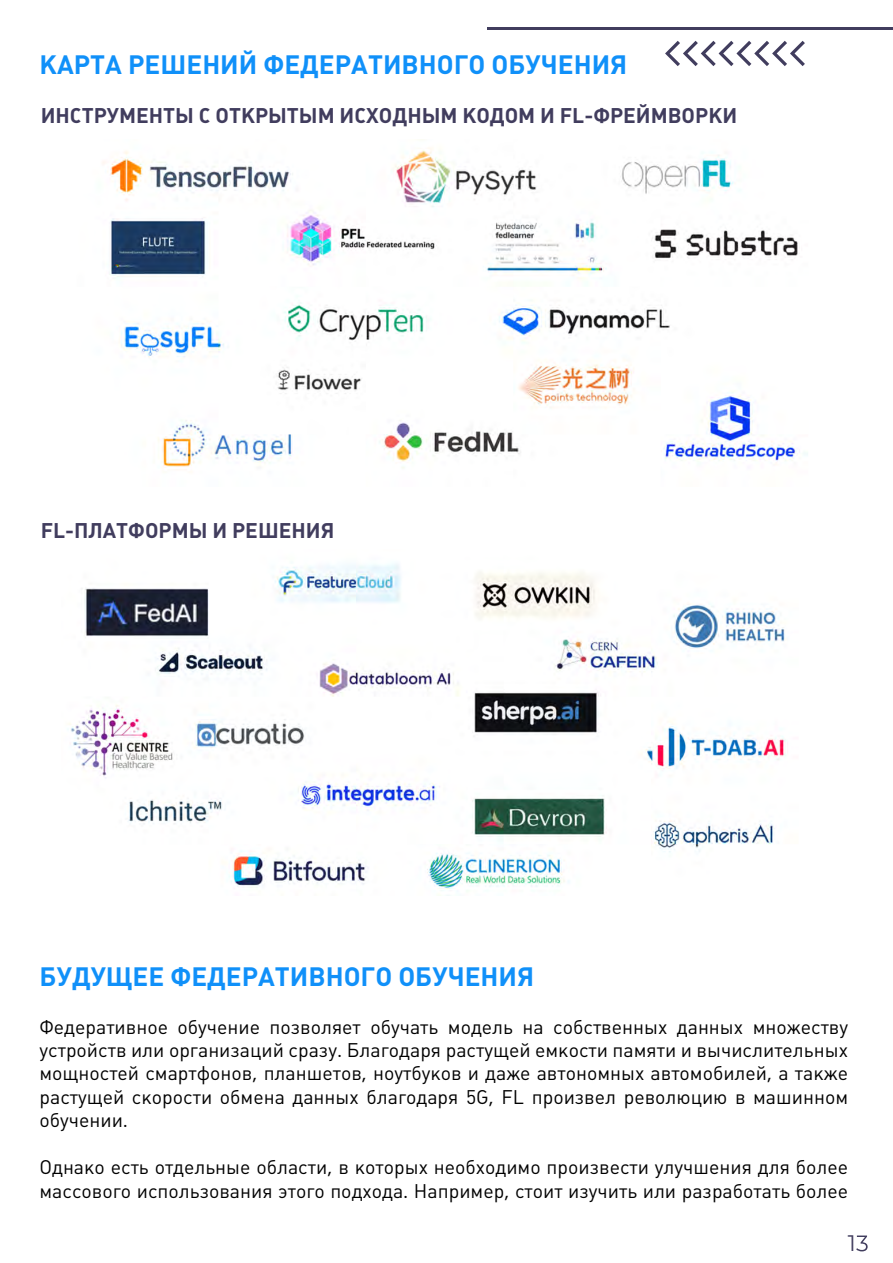
<style>
.page{position:relative;width:893px;height:1263px;background:#fff}
.page>*{position:absolute;margin:0;border:0;box-sizing:border-box;transform-origin:0 0}
.t1{font:700 26.25px "Plumb";color:#1090f9}
.t2{font:22.5px "Montserrat";color:#413d5e}
.t3{font:700 21px "Plumb";color:#413d5e}
.t4{font:19.5px/23.4px "Plumb";color:#000;text-align:justify}
</style>
<div class="page">
<svg style="left:856px;top:1235px;width:12px;height:16px"></svg>
<hr style="left:487px;top:27px;width:406px;height:3px;background:#413d5e">
<svg style="left:665px;top:41px;width:140px;height:25px"></svg>
<img style="left:68px;top:563px;width:718px;height:328px">
<img style="left:102px;top:148px;width:706px;height:322px">
<h1 class="t1" style="left:40px;top:50px;width:589px">КАРТА РЕШЕНИЙ ФЕДЕРАТИВНОГО ОБУЧЕНИЯ</h1>
<p class="t3" style="left:41px;top:103px;width:698px">ИНСТРУМЕНТЫ С ОТКРЫТЫМ ИСХОДНЫМ КОДОМ И FL-ФРЕЙМВОРКИ</p>
<p class="t3" style="left:41px;top:519px;width:295px">FL-ПЛАТФОРМЫ И РЕШЕНИЯ</p>
<h1 class="t1" style="left:40px;top:961px;width:496px">БУДУЩЕЕ ФЕДЕРАТИВНОГО ОБУЧЕНИЯ</h1>
<p class="t4" style="left:39px;top:1015px;width:810px">Федеративное обучение позволяет обучать модель на собственных данных множеству устройств или организаций сразу. Благодаря растущей емкости памяти и вычислительных мощностей смартфонов, планшетов, ноутбуков и даже автономных автомобилей, а также растущей скорости обмена данных благодаря 5G, FL произвел революцию в машинном обучении.</p>
<p class="t4" style="left:39px;top:1155px;width:810px">Однако есть отдельные области, в которых необходимо произвести улучшения для более массового использования этого подхода. Например, стоит изучить или разработать более</p>
<p class="t2" style="left:848px;top:1228px;width:10px">1</p>
</div>
